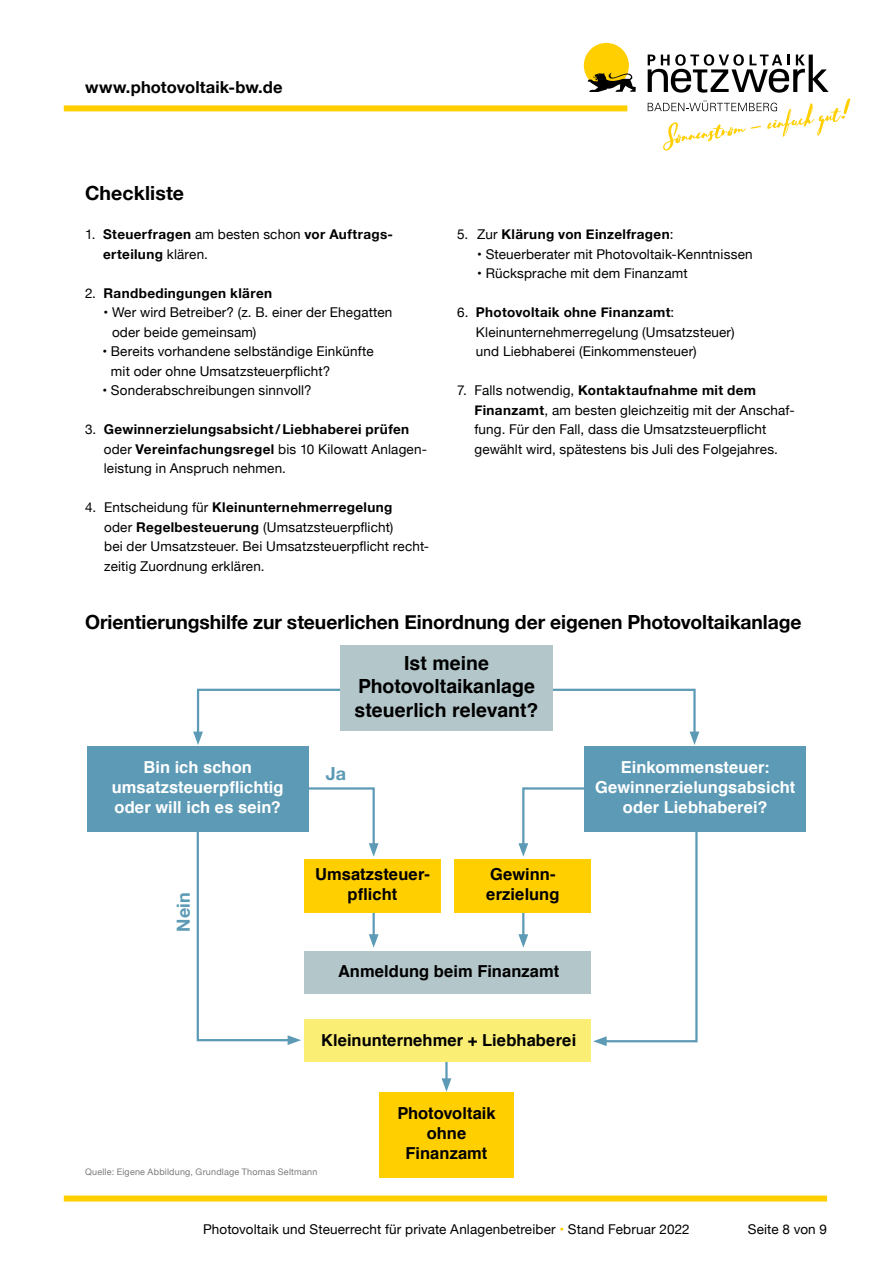
<style>
.page{position:relative;width:893px;height:1263px;background:#fff}
.page>*{position:absolute;margin:0;border:0;box-sizing:border-box;transform-origin:0 0}
.t1{font:700 19.5px "Helvetica Neue";letter-spacing:-.005em;color:#000}
.t2{font:700 19.5px/23.4px "Helvetica";color:#000;text-align:center}
.t3{font:700 18px "Helvetica Neue";letter-spacing:.005em;color:#5c9ab5}
.t4{font:700 16.5px/19.5px "Helvetica";letter-spacing:.005em;color:#000;text-align:center}
.t5{font:700 16.5px/19.8px "Helvetica";letter-spacing:.005em;color:#fff;text-align:center}
.t6{font:700 16.5px "Helvetica Neue";letter-spacing:.005em;color:#000}
.t7{font:13.5px/19.5px "Helvetica Neue";letter-spacing:.01em;color:#000}
.t8{font:700 13.5px/19.5px "Helvetica Neue";letter-spacing:.025em;color:#000}
.t9{font:9px "Helvetica Neue";letter-spacing:.025em;color:#7c7b7b}
.s1{font-weight:400}
.s2{font-weight:700}
.s3{color:#ffcf00}
</style>
<div class="page">
<div style="left:67px;top:1195px;width:757px;height:6px;background:#ffcf00"></div>
<div style="left:67px;top:105px;width:557px;height:6px;background:#ffcf00"></div>
<div style="left:584px;top:43px;width:45px;height:45px;background:#ffcf00;border-radius:50%"></div>
<svg style="left:588px;top:73px;width:48px;height:19px"></svg>
<svg style="left:648px;top:54px;width:181px;height:39px"></svg>
<svg style="left:648px;top:99px;width:202px;height:52px"></svg>
<hr style="left:445px;top:1023px;width:3px;height:59px;background:#5c9ab5">
<svg style="left:442px;top:1078px;width:9px;height:14px"></svg>
<svg style="left:518px;top:757px;width:180px;height:289px"></svg>
<div style="left:87px;top:747px;width:221px;height:85px;background:#5c9ab5"></div>
<svg style="left:196px;top:755px;width:183px;height:290px"></svg>
<svg style="left:553px;top:688px;width:146px;height:57px"></svg>
<svg style="left:193px;top:688px;width:147px;height:57px"></svg>
<div style="left:305px;top:951px;width:286px;height:42px;background:#b3c6ca"></div>
<div style="left:340px;top:646px;width:213px;height:85px;background:#b3c6ca"></div>
<div style="left:585px;top:747px;width:221px;height:85px;background:#5c9ab5"></div>
<div style="left:305px;top:859px;width:136px;height:54px;background:#ffcf00"></div>
<div style="left:455px;top:859px;width:136px;height:54px;background:#ffcf00"></div>
<div style="left:305px;top:1019px;width:286px;height:43px;background:#fbee75"></div>
<div style="left:379px;top:1093px;width:135px;height:85px;background:#ffcf00"></div>
<p class="t6" style="left:85px;top:74px;width:199px">www.photovoltaik-bw.de</p>
<h1 class="t1" style="left:85px;top:178px;width:101px">Checkliste</h1>
<p class="t8" style="left:103px;top:225px;width:291px;text-indent:-18px"><span class="s1">1.</span> Steuerfragen <span class="s1">am besten schon</span> vor Auftrags&shy;erteilung <span class="s1">klären.</span></p>
<p class="t8" style="left:85px;top:284px;width:189px"><span class="s1">2.</span> Randbedingungen klären</p>
<p class="t7" style="left:112px;top:303px;width:282px;text-indent:-8px">• Wer wird Betreiber? (z. B. einer der Ehegatten oder beide gemeinsam)</p>
<p class="t7" style="left:111px;top:342px;width:264px;text-indent:-8px">• Bereits vorhandene selbständige Einkünfte mit oder ohne Umsatzsteuerpflicht?</p>
<p class="t7" style="left:102px;top:381px;width:211px">• Sonderabschreibungen sinnvoll?</p>
<p class="t8" style="left:104px;top:420px;width:325px;text-indent:-19px"><span class="s1">3.</span> Gewinnerzielungsabsicht/Liebhaberei prüfen <span class="s1">oder</span> Vereinfachungsregel <span class="s1">bis 10 Kilowatt Anlagen&shy;leistung in Anspruch nehmen.</span></p>
<p class="t7" style="left:104px;top:498px;width:326px;text-indent:-19px">4. Entscheidung für <span class="s2">Kleinunternehmerregelung<br></span>oder <span class="s2">Regelbesteuerung</span> (Umsatzsteuerpflicht)<br>bei der Umsatzsteuer. Bei Umsatzsteuerpflicht recht&shy;zeitig Zuordnung erklären.</p>
<p class="t8" style="left:457px;top:225px;width:218px"><span class="s1">5. Zur</span> Klärung von Einzelfragen<span class="s1">:</span></p>
<p class="t7" style="left:477px;top:245px;width:277px">• Steuerberater mit Photovoltaik-Kenntnissen</p>
<p class="t7" style="left:477px;top:264px;width:212px">• Rücksprache mit dem Finanzamt</p>
<p class="t7" style="left:476px;top:303px;width:260px;text-indent:-19px">6. <span class="s2">Photovoltaik ohne Finanzamt</span>:<br>Kleinunternehmerregelung (Umsatzsteuer) und Liebhaberei (Einkommensteuer)</p>
<p class="t7" style="left:474px;top:381px;width:322px;text-indent:-17px">7. Falls notwendig, <span class="s2">Kontaktaufnahme mit dem Finanzamt</span>, am besten gleichzeitig mit der Anschaf&shy;fung. Für den Fall, dass die Umsatzsteuerpflicht gewählt wird, spätestens bis Juli des Folgejahres.</p>
<h1 class="t1" style="left:85px;top:607px;width:718px">Orientierungshilfe zur steuerlichen Einordnung der eigenen Photovoltaikanlage</h1>
<p class="t5" style="left:112px;top:758px;width:173px">Bin ich schon umsatzsteuerpflichtig oder will ich es sein?</p>
<h2 class="t3" style="left:169px;top:932px;width:41px;rotate:-90deg">Nein</h2>
<h1 class="t2" style="left:355px;top:652px;width:185px">Ist meine<br>Photovoltaikanlage steuerlich relevant?</h1>
<h2 class="t3" style="left:326px;top:760px;width:22px">Ja</h2>
<p class="t4" style="left:315px;top:865px;width:116px">Umsatzsteuer&shy;pflicht</p>
<p class="t4" style="left:486px;top:865px;width:75px;text-align:left">Gewinn&shy;erzielung</p>
<p class="t5" style="left:595px;top:758px;width:202px">Einkommensteuer:<br>Gewinnerzielungsabsicht oder Liebhaberei?</p>
<p class="t4" style="left:338px;top:962px;width:223px">Anmeldung beim Finanzamt</p>
<p class="t4" style="left:321px;top:1030px;width:257px">Kleinunternehmer + Liebhaberei</p>
<p class="t9" style="left:85px;top:1166px;width:234px">Quelle: Eigene Abbildung, Grundlage Thomas Seltmann</p>
<p class="t4" style="left:397px;top:1103px;width:100px">Photovoltaik ohne<br>Finanzamt</p>
<p class="t7" style="left:203px;top:1220px;width:488px">Photovoltaik und Steuerrecht für private Anlagenbetreiber <span class="s3">•</span> Stand Februar 2022</p>
<p class="t7" style="left:748px;top:1220px;width:81px">Seite 8 von 9</p>
</div>
